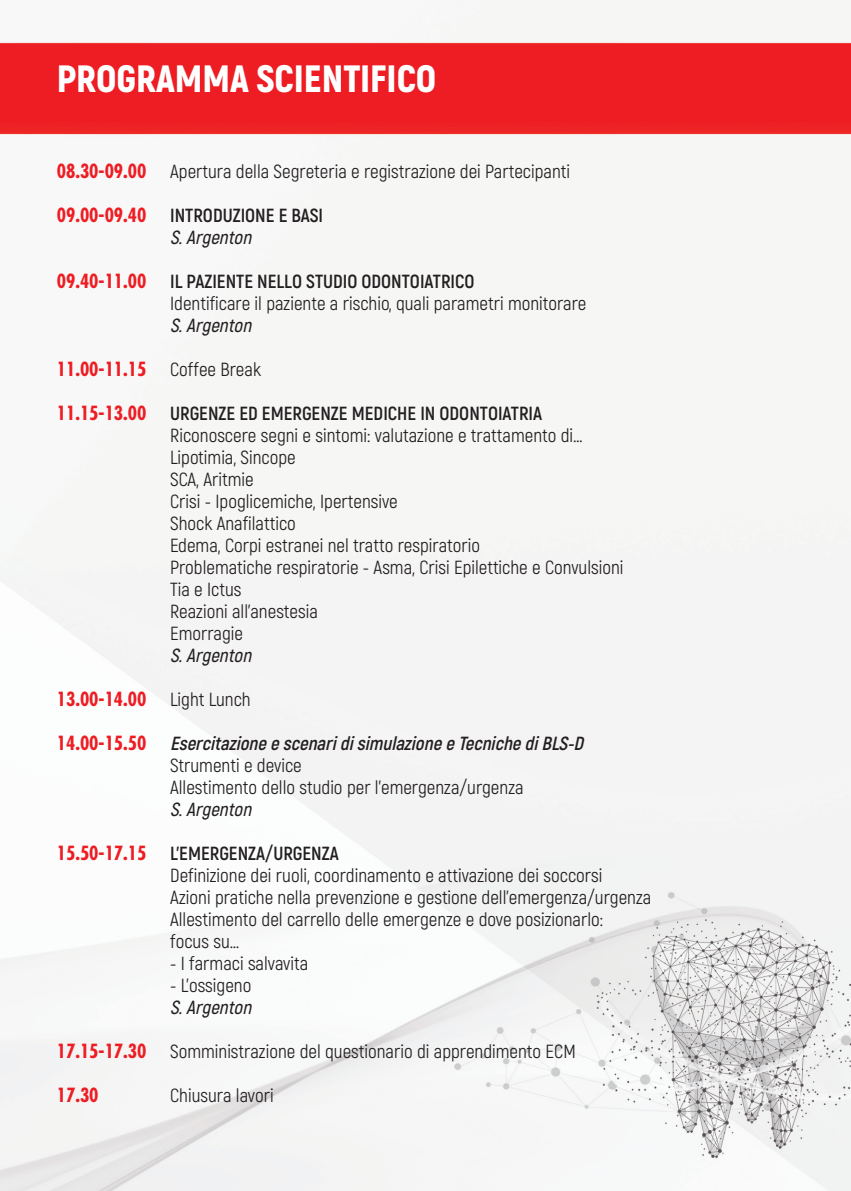
<style>
.page{position:relative;width:851px;height:1191px;background:#fff}
.page>*{position:absolute;margin:0;border:0;box-sizing:border-box;transform-origin:0 0}
.t1{font:900 38px "Akrobat";color:#fff}
.t2{font:19px/22px "Akrobat";color:#231f20}
.t3{font:700 condensed 19px "Futura";color:#ee1d23}
.t4{font:italic 600 19px "Akrobat";color:#231f20}
.t5{font:700 19px/22px "Akrobat";color:#231f20}
.s1{font-family:"Futura";font-weight:700;font-stretch:condensed;color:#ee1d23}
.s2{font-family:"Futura";font-stretch:condensed;color:#ee1d23}
.s3{font-weight:600;font-style:italic}
.s4{font-weight:700}
.s5{font-family:"Akrobat";font-weight:400;font-stretch:normal;color:#231f20}
.s6{font-weight:700;font-style:italic}
</style>
<div class="page">
<img style="left:0;top:7px;width:850px;height:1184px">
<h1 class="t1" style="left:57px;top:66px;width:381px">PROGRAMMA SCIENTIFICO</h1>
<p class="t2" style="left:57px;top:162px;width:515px"><span class="s1">08.30-09.00</span> Apertura della Segreteria e registrazione dei Partecipanti</p>
<p class="t5" style="left:170px;top:206px;width:154px;text-indent:-113px"><span class="s2">09.00-09.40</span> INTRODUZIONE E BASI<br><span class="s3">S. Argenton</span></p>
<p class="t2" style="left:170px;top:272px;width:418px;text-indent:-113px"><span class="s1">09.40-11.00</span> <span class="s4">IL PAZIENTE NELLO STUDIO ODONTOIATRICO<br></span>Identificare il paziente a rischio, quali parametri monitorare</p>
<p class="t4" style="left:170px;top:314px;width:83px">S. Argenton</p>
<p class="t3" style="left:57px;top:360px;width:206px">11.00-11.15 <span class="s5">Coffee Break</span></p>
<p class="t2" style="left:170px;top:404px;width:454px;text-indent:-113px"><span class="s1">11.15-13.00</span> <span class="s4">URGENZE ED EMERGENZE MEDICHE IN ODONTOIATRIA </span>Riconoscere segni e sintomi: valutazione e trattamento di… Lipotimia, Sincope<br>SCA, Aritmie<br>Crisi - Ipoglicemiche, Ipertensive<br>Shock Anafilattico<br>Edema, Corpi estranei nel tratto respiratorio<br>Problematiche respiratorie - Asma, Crisi Epilettiche e Convulsioni Tia e Ictus<br>Reazioni all’anestesia<br>Emorragie</p>
<p class="t4" style="left:170px;top:644px;width:83px">S. Argenton</p>
<p class="t3" style="left:57px;top:690px;width:195px">13.00-14.00 <span class="s5">Light Lunch</span></p>
<p class="t2" style="left:170px;top:734px;width:418px;text-indent:-113px"><span class="s1">1 4 . 0 0 - 1 5 . 5 0</span> <span class="s6">Esercitazione e scenaridisimulazione e Tecniche diBLS-D<br></span>Strumenti e device<br>Allestimento dello studio per l’emergenza/urgenza</p>
<p class="t4" style="left:170px;top:798px;width:83px">S. Argenton</p>
<p class="t2" style="left:170px;top:844px;width:482px;text-indent:-113px"><span class="s1">15.50-17.15</span> <span class="s4">L’EMERGENZA/URGENZA<br></span>Definizione dei ruoli, coordinamento e attivazione dei soccorsi<br>Azioni pratiche nella prevenzione e gestione dell’emergenza/urgenza Allestimento del carrello delle emergenze e dove posizionarlo:<br>focus su…</p>
<p class="t2" style="left:170px;top:954px;width:139px">- I farmaci salvavita</p>
<p class="t2" style="left:170px;top:976px;width:83px">- L’ossigeno</p>
<p class="t4" style="left:170px;top:996px;width:83px">S. Argenton</p>
<p class="t2" style="left:57px;top:1042px;width:520px"><span class="s1">17.15-17.30</span> Somministrazione del questionario di apprendimento ECM</p>
<p class="t3" style="left:57px;top:1086px;width:43px">17.30</p>
<p class="t2" style="left:170px;top:1086px;width:105px">Chiusura lavori</p>
</div>
